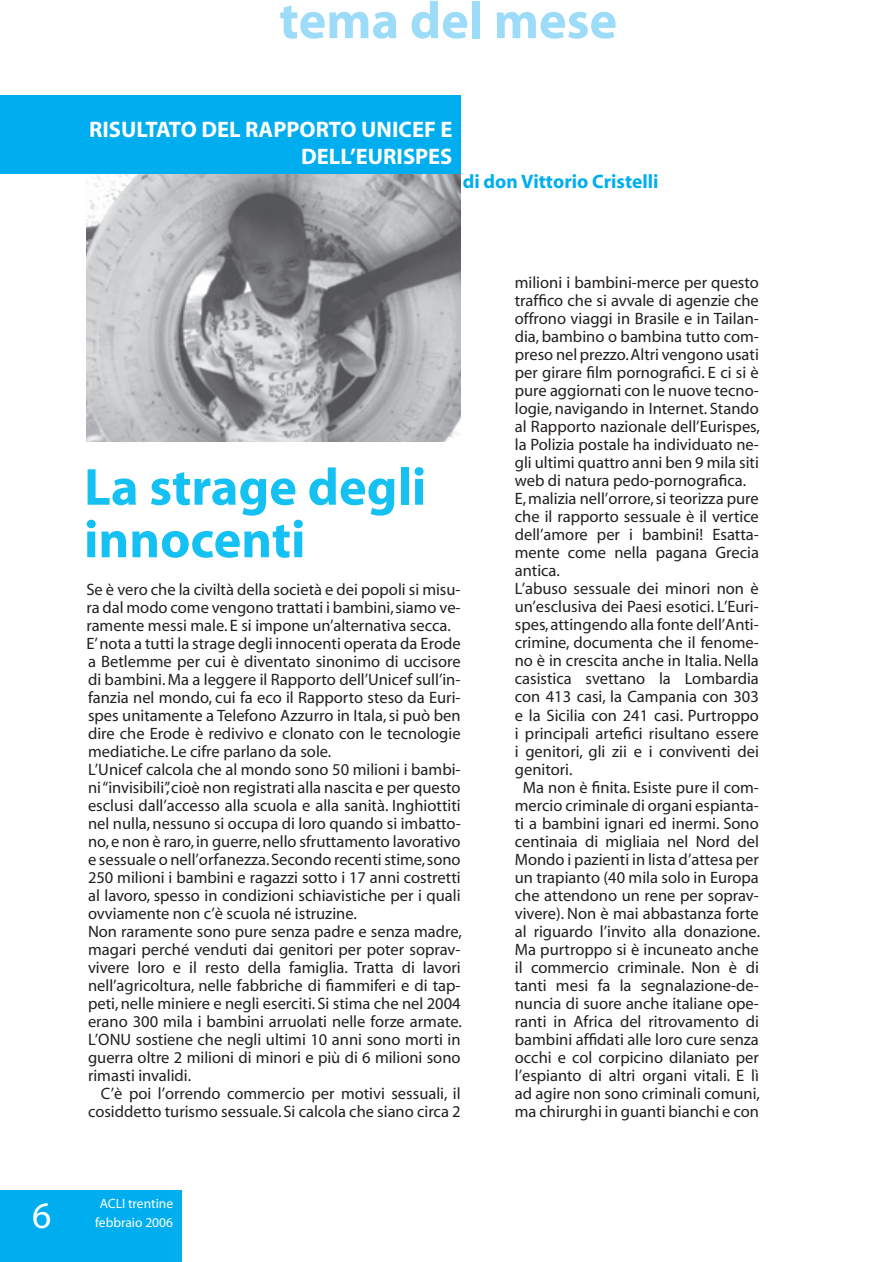
<style>
.page{position:relative;width:892px;height:1262px;background:#fff}
.page>*{position:absolute;margin:0;border:0;box-sizing:border-box;transform-origin:0 0}
.t1{font:700 52.5px/52.5px "Myriad";color:#15c0f2}
.t2{font:700 52.5px "Myriad";color:#9cdcf8}
.t3{font:37.5px "Myriad";color:#fff}
.t4{font:700 22.5px/27px "Myriad";color:#fff;text-align:right}
.t5{font:700 19.5px "Myriad";color:#00aeef}
.t6{font:16.5px/18px "Myriad";color:#231f20}
.t7{font:13.5px "Myriad";color:#fff}
</style>
<div class="page">
<img style="left:86px;top:173px;width:375px;height:268px">
<div style="left:0;top:95px;width:461px;height:78px;background:#00aeef"></div>
<div style="left:0;top:1189px;width:181px;height:72px;background:#00aeef"></div>
<h2 class="t3" style="left:32px;top:1200px;width:21px">6</h2>
<h1 class="t2" style="left:279px;top:1px;width:339px">tema del mese</h1>
<h3 class="t4" style="left:89px;top:118px;width:365px">RISULTATO DEL RAPPORTO UNICEF E<br>DELL’EURISPES</h3>
<p class="t5" style="left:462px;top:174px;width:197px">di don Vittorio Cristelli</p>
<h1 class="t1" style="left:84px;top:465px;width:344px">La strage degli innocenti</h1>
<p class="t6" style="left:86px;top:581px;width:377px">Se è vero che la civiltà della società e dei popoli si misu&shy;ra dal modo come vengono trattati i bambini, siamo ve&shy;ramente messi male. E si impone un’alternativa secca.<br>E’ nota a tutti la strage degli innocenti operata da Erode a Betlemme per cui è diventato sinonimo di uccisore di bambini. Ma a leggere il Rapporto dell’Unicef sull’in&shy;fanzia nel mondo, cui fa eco il Rapporto steso da Euri&shy;spes unitamente a Telefono Azzurro in Itala, si può ben dire che Erode è redivivo e clonato con le tecnologie mediatiche. Le cifre parlano da sole.<br>L’Unicef calcola che al mondo sono 50 milioni i bambi&shy;ni “invisibili”, cioè non registrati alla nascita e per questo esclusi dall’accesso alla scuola e alla sanità. Inghiottiti nel nulla, nessuno si occupa di loro quando si imbatto&shy;no, e non è raro, in guerre, nello sfruttamento lavorativo e sessuale o nell’orfanezza. Secondo recenti stime, sono 250 milioni i bambini e ragazzi sotto i 17 anni costretti al lavoro, spesso in condizioni schiavistiche per i quali ovviamente non c’è scuola né istruzine.<br>Non raramente sono pure senza padre e senza madre, magari perché venduti dai genitori per poter soprav&shy;vivere loro e il resto della famiglia. Tratta di lavori nell’agricoltura, nelle fabbriche di fiammiferi e di tap&shy;peti, nelle miniere e negli eserciti. Si stima che nel 2004 erano 300 mila i bambini arruolati nelle forze armate.<br>L’ONU sostiene che negli ultimi 10 anni sono morti in guerra oltre 2 milioni di minori e più di 6 milioni sono rimasti invalidi.</p>
<p class="t6" style="left:88px;top:1085px;width:374px;text-align:right">C’è poi l’orrendo commercio per motivi sessuali, il cosiddetto turismo sessuale. Si calcola che siano circa 2</p>
<p class="t7" style="left:100px;top:1198px;width:75px">ACLI trentine</p>
<p class="t7" style="left:95px;top:1217px;width:79px">febbraio 2006</p>
<p class="t6" style="left:515px;top:275px;width:245px">milioni i bambini-merce per questo</p>
<p class="t6" style="left:515px;top:293px;width:245px">traffico che si avvale di agenzie che</p>
<p class="t6" style="left:515px;top:311px;width:245px">offrono viaggi in Brasile e in Tailan-</p>
<p class="t6" style="left:515px;top:329px;width:245px">dia, bambino o bambina tutto com-</p>
<p class="t6" style="left:515px;top:347px;width:245px">preso nel prezzo. Altri vengono usati</p>
<p class="t6" style="left:515px;top:365px;width:245px">per girare film pornografici. E ci si è</p>
<p class="t6" style="left:515px;top:383px;width:245px">pure aggiornati con le nuove tecno-</p>
<p class="t6" style="left:515px;top:401px;width:245px">logie, navigando in Internet. Stando</p>
<p class="t6" style="left:515px;top:419px;width:247px">al Rapporto nazionale dell’Eurispes,</p>
<p class="t6" style="left:515px;top:437px;width:245px">la Polizia postale ha individuato ne-</p>
<p class="t6" style="left:515px;top:455px;width:245px">gli ultimi quattro anni ben 9 mila siti</p>
<p class="t6" style="left:515px;top:473px;width:233px">web di natura pedo-pornografica.</p>
<p class="t6" style="left:515px;top:491px;width:245px">E, malizia nell’orrore, si teorizza pure</p>
<p class="t6" style="left:515px;top:509px;width:245px">che il rapporto sessuale è il vertice</p>
<p class="t6" style="left:515px;top:527px;width:245px">dell’amore per i bambini! Esatta-</p>
<p class="t6" style="left:515px;top:545px;width:245px">mente come nella pagana Grecia</p>
<p class="t6" style="left:515px;top:563px;width:47px">antica.</p>
<p class="t6" style="left:515px;top:581px;width:245px">L’abuso sessuale dei minori non è</p>
<p class="t6" style="left:515px;top:599px;width:245px">un’esclusiva dei Paesi esotici. L’Euri-</p>
<p class="t6" style="left:515px;top:617px;width:245px">spes, attingendo alla fonte dell’Anti-</p>
<p class="t6" style="left:515px;top:635px;width:245px">crimine, documenta che il fenome-</p>
<p class="t6" style="left:515px;top:653px;width:245px">no è in crescita anche in Italia. Nella</p>
<p class="t6" style="left:515px;top:671px;width:245px">casistica svettano la Lombardia</p>
<p class="t6" style="left:515px;top:689px;width:245px">con 413 casi, la Campania con 303</p>
<p class="t6" style="left:515px;top:707px;width:245px">e la Sicilia con 241 casi. Purtroppo</p>
<p class="t6" style="left:515px;top:725px;width:245px">i principali artefici risultano essere</p>
<p class="t6" style="left:515px;top:743px;width:245px">i genitori, gli zii e i conviventi dei</p>
<p class="t6" style="left:515px;top:761px;width:59px">genitori.</p>
<p class="t6" style="left:523px;top:779px;width:237px">Ma non è finita. Esiste pure il com-</p>
<p class="t6" style="left:515px;top:797px;width:245px">mercio criminale di organi espianta-</p>
<p class="t6" style="left:515px;top:815px;width:245px">ti a bambini ignari ed inermi. Sono</p>
<p class="t6" style="left:515px;top:833px;width:245px">centinaia di migliaia nel Nord del</p>
<p class="t6" style="left:515px;top:851px;width:245px">Mondo i pazienti in lista d’attesa per</p>
<p class="t6" style="left:515px;top:869px;width:245px">un trapianto (40 mila solo in Europa</p>
<p class="t6" style="left:515px;top:887px;width:245px">che attendono un rene per soprav-</p>
<p class="t6" style="left:515px;top:905px;width:245px">vivere). Non è mai abbastanza forte</p>
<p class="t6" style="left:515px;top:923px;width:247px">al riguardo l’invito alla donazione.</p>
<p class="t6" style="left:515px;top:941px;width:245px">Ma purtroppo si è incuneato anche</p>
<p class="t6" style="left:515px;top:959px;width:245px">il commercio criminale. Non è di</p>
<p class="t6" style="left:515px;top:977px;width:245px">tanti mesi fa la segnalazione-de-</p>
<p class="t6" style="left:515px;top:995px;width:245px">nuncia di suore anche italiane ope-</p>
<p class="t6" style="left:515px;top:1013px;width:245px">ranti in Africa del ritrovamento di</p>
<p class="t6" style="left:515px;top:1031px;width:245px">bambini affidati alle loro cure senza</p>
<p class="t6" style="left:515px;top:1049px;width:245px">occhi e col corpicino dilaniato per</p>
<p class="t6" style="left:515px;top:1067px;width:245px">l’espianto di altri organi vitali. E lì</p>
<p class="t6" style="left:515px;top:1085px;width:247px">ad agire non sono criminali comuni,</p>
<p class="t6" style="left:515px;top:1103px;width:245px">ma chirurghi in guanti bianchi e con</p>
</div>
